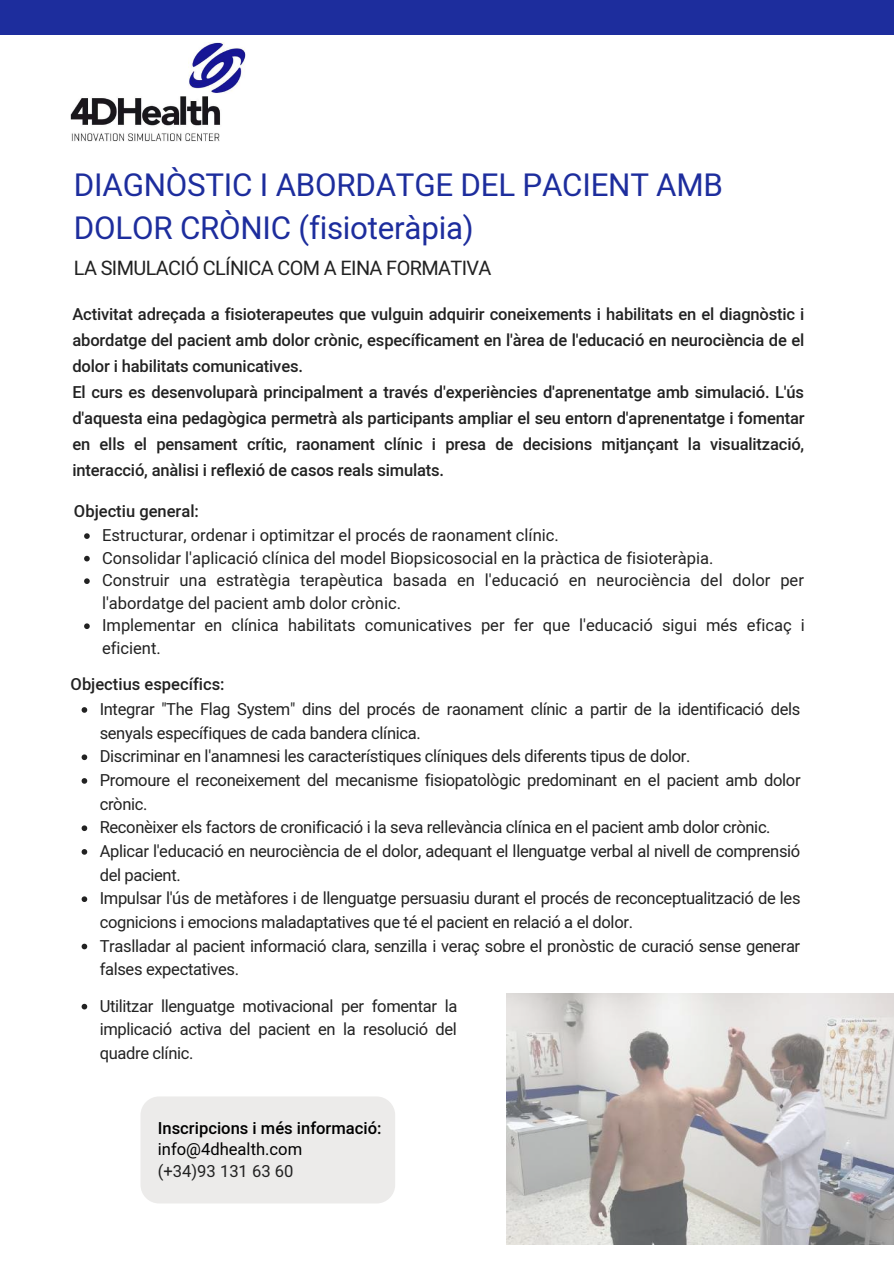
<style>
.page{position:relative;width:894px;height:1264px;background:#fff}
.page>*{position:absolute;margin:0;border:0;box-sizing:border-box;transform-origin:0 0}
.t1{font:31.35px/42.8px "Mardoto";letter-spacing:-.01em;color:#1d2d9d}
.t2{font:19.8px "Mardoto";letter-spacing:-.03em;color:#222}
.t3{font:16.5px/23.7px "Mardoto";letter-spacing:-.02em;color:#222}
.t4{font:500 16.5px/26px "Mardoto";letter-spacing:-.01em;color:#222}
.t5{font:16.5px/22.5px "Mardoto";color:#222}
.t6{font:500 16.5px "Mardoto";color:#000}
.t7{font:16.5px "Mardoto";color:#000}
</style>
<div class="page">
<img style="left:71px;top:42px;width:174px;height:99px">
<div style="left:0;top:0;width:893px;height:34px;background:#1d2d9d"></div>
<svg style="left:84px;top:533px;width:6px;height:6px"></svg>
<svg style="left:84px;top:556px;width:6px;height:5px"></svg>
<svg style="left:84px;top:578px;width:6px;height:6px"></svg>
<svg style="left:84px;top:623px;width:6px;height:6px"></svg>
<svg style="left:82px;top:707px;width:5px;height:5px"></svg>
<svg style="left:82px;top:754px;width:5px;height:6px"></svg>
<svg style="left:82px;top:778px;width:5px;height:5px"></svg>
<svg style="left:82px;top:825px;width:5px;height:6px"></svg>
<svg style="left:82px;top:849px;width:5px;height:5px"></svg>
<svg style="left:82px;top:896px;width:5px;height:6px"></svg>
<svg style="left:82px;top:943px;width:5px;height:6px"></svg>
<svg style="left:82px;top:1003px;width:5px;height:6px"></svg>
<div style="left:140px;top:1096px;width:255px;height:107px;background:#ecebea;border-radius:19px"></div>
<img style="left:506px;top:993px;width:387px;height:251px">
<h1 class="t1" style="left:74px;top:164px;width:650px">DIAGNÒSTIC I ABORDATGE DEL PACIENT AMB<br>DOLOR CRÒNIC (fisioteràpia)</h1>
<p class="t2" style="left:74px;top:256px;width:419px">LA SIMULACIÓ CLÍNICA COM A EINA FORMATIVA</p>
<p class="t4" style="left:72px;top:302px;width:733px">Activitat adreçada a fisioterapeutes que vulguin adquirir coneixements i habilitats en el diagnòstic i abordatge del pacient amb dolor crònic, específicament en l'àrea de l'educació en neurociència de el dolor i habilitats comunicatives.<br>El curs es desenvoluparà principalment a través d'experiències d'aprenentatge amb simulació. L'ús d'aquesta eina pedagògica permetrà als participants ampliar el seu entorn d'aprenentatge i fomentar en ells el pensament crític, raonament clínic i presa de decisions mitjançant la visualització, interacció, anàlisi i reflexió de casos reals simulats.</p>
<p class="t4" style="left:74px;top:498px;width:126px">Objectiu general:</p>
<p class="t5" style="left:102px;top:524px;width:704px">Estructurar, ordenar i optimitzar el procés de raonament clínic.<br>Consolidar l'aplicació clínica del model Biopsicosocial en la pràctica de fisioteràpia.<br>Construir una estratègia terapèutica basada en l'educació en neurociència del dolor per l'abordatge del pacient amb dolor crònic.<br>Implementar en clínica habilitats comunicatives per fer que l'educació sigui més eficaç i eficient.</p>
<p class="t4" style="left:71px;top:671px;width:155px">Objectius específics:</p>
<p class="t3" style="left:100px;top:697px;width:702px">Integrar "The Flag System" dins del procés de raonament clínic a partir de la identificació dels senyals específiques de cada bandera clínica.<br>Discriminar en l'anamnesi les característiques clíniques dels diferents tipus de dolor.<br>Promoure el reconeixement del mecanisme fisiopatològic predominant en el pacient amb dolor crònic.<br>Reconèixer els factors de cronificació i la seva rellevància clínica en el pacient amb dolor crònic.<br>Aplicar l'educació en neurociència de el dolor, adequant el llenguatge verbal al nivell de comprensió del pacient.<br>Impulsar l'ús de metàfores i de llenguatge persuasiu durant el procés de reconceptualització de les cognicions i emocions maladaptatives que té el pacient en relació a el dolor.<br>Traslladar al pacient informació clara, senzilla i veraç sobre el pronòstic de curació sense generar falses expectatives.</p>
<p class="t3" style="left:100px;top:994px;width:359px;text-align:justify">Utilitzar llenguatge motivacional per fomentar la implicació activa del pacient en la resolució del quadre clínic.</p>
<p class="t6" style="left:158px;top:1118px;width:225px">Inscripcions i més informació:</p>
<p class="t7" style="left:158px;top:1139px;width:146px">info@4dhealth.com</p>
<p class="t5" style="left:158px;top:1159px;width:137px">(+34)93 131 63 60</p>
</div>
